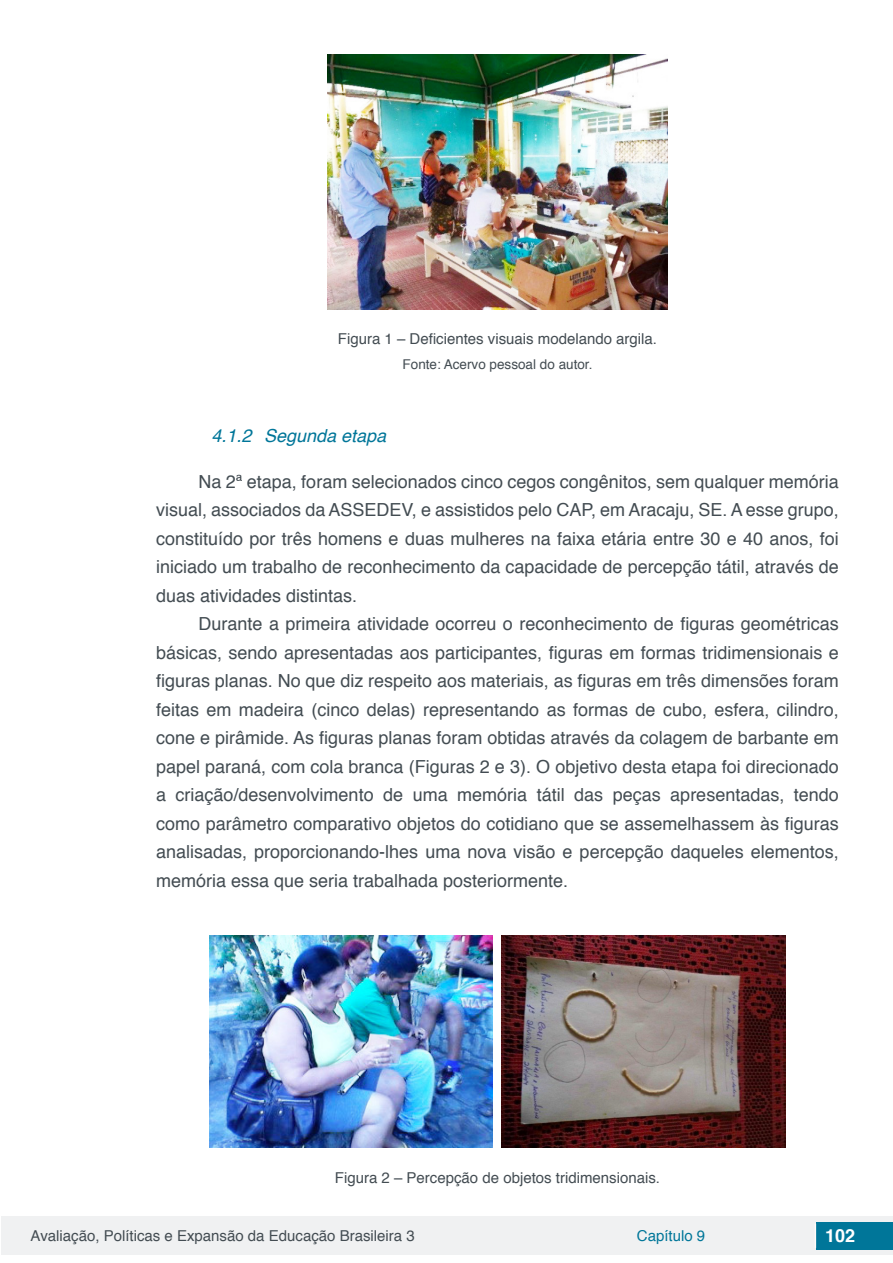
<style>
.page{position:relative;width:893px;height:1263px;background:#fff}
.page>*{position:absolute;margin:0;border:0;box-sizing:border-box;transform-origin:0 0}
.txt{font:18px/28.5px "Helvetica";color:#434c52;text-align:justify}
.t1{font:italic 18px "Helvetica";color:#007699}
.t2{font:700 18px "Helvetica";color:#fff}
.info_tab_gra_imag{font:15px "Helvetica";color:#434c52}
.t3{font:15px "Helvetica";color:#007699}
.fonte_tab_gra_imag{font:13.5px "Helvetica";color:#434c52}
</style>
<div class="page">
<div style="left:1px;top:1216px;width:891px;height:38px;background:#f0f1f2"></div>
<div style="left:816px;top:1222px;width:77px;height:27px;background:#007699"></div>
<svg style="left:815px;top:1224px;width:1px;height:24px"></svg>
<img style="left:327px;top:54px;width:341px;height:255px">
<img style="left:209px;top:935px;width:284px;height:213px">
<img style="left:501px;top:935px;width:285px;height:213px">
<p class="info_tab_gra_imag" style="left:338px;top:328px;width:321px">Figura 1 – Deficientes visuais modelando argila.</p>
<p class="fonte_tab_gra_imag" style="left:403px;top:354px;width:191px">Fonte: Acervo pessoal do autor.</p>
<p class="t1" style="left:211px;top:422px;width:176px">4.1.2 Segunda etapa</p>
<p class="txt" style="left:156px;top:468px;width:684px;text-indent:43px">Na 2ª etapa, foram selecionados cinco cegos congênitos, sem qualquer memória visual, associados da ASSEDEV, e assistidos pelo CAP, em Aracaju, SE. A esse grupo, constituído por três homens e duas mulheres na faixa etária entre 30 e 40 anos, foi iniciado um trabalho de reconhecimento da capacidade de percepção tátil, através de duas atividades distintas.</p>
<p class="txt" style="left:156px;top:610px;width:684px;text-indent:43px">Durante a primeira atividade ocorreu o reconhecimento de figuras geométricas básicas, sendo apresentadas aos participantes, figuras em formas tridimensionais e figuras planas. No que diz respeito aos materiais, as figuras em três dimensões foram feitas em madeira (cinco delas) representando as formas de cubo, esfera, cilindro, cone e pirâmide. As figuras planas foram obtidas através da colagem de barbante em papel paraná, com cola branca (Figuras 2 e 3). O objetivo desta etapa foi direcionado a criação/desenvolvimento de uma memória tátil das peças apresentadas, tendo como parâmetro comparativo objetos do cotidiano que se assemelhassem às figuras analisadas, proporcionando-lhes uma nova visão e percepção daqueles elementos, memória essa que seria trabalhada posteriormente.</p>
<p class="info_tab_gra_imag" style="left:335px;top:1166px;width:327px">Figura 2 – Percepção de objetos tridimensionais.</p>
<p class="info_tab_gra_imag" style="left:31px;top:1224px;width:386px">Avaliação, Políticas e Expansão da Educação Brasileira 3</p>
<p class="t3" style="left:637px;top:1224px;width:70px">Capítulo 9</p>
<p class="t2" style="left:825px;top:1221px;width:32px">102</p>
</div>
